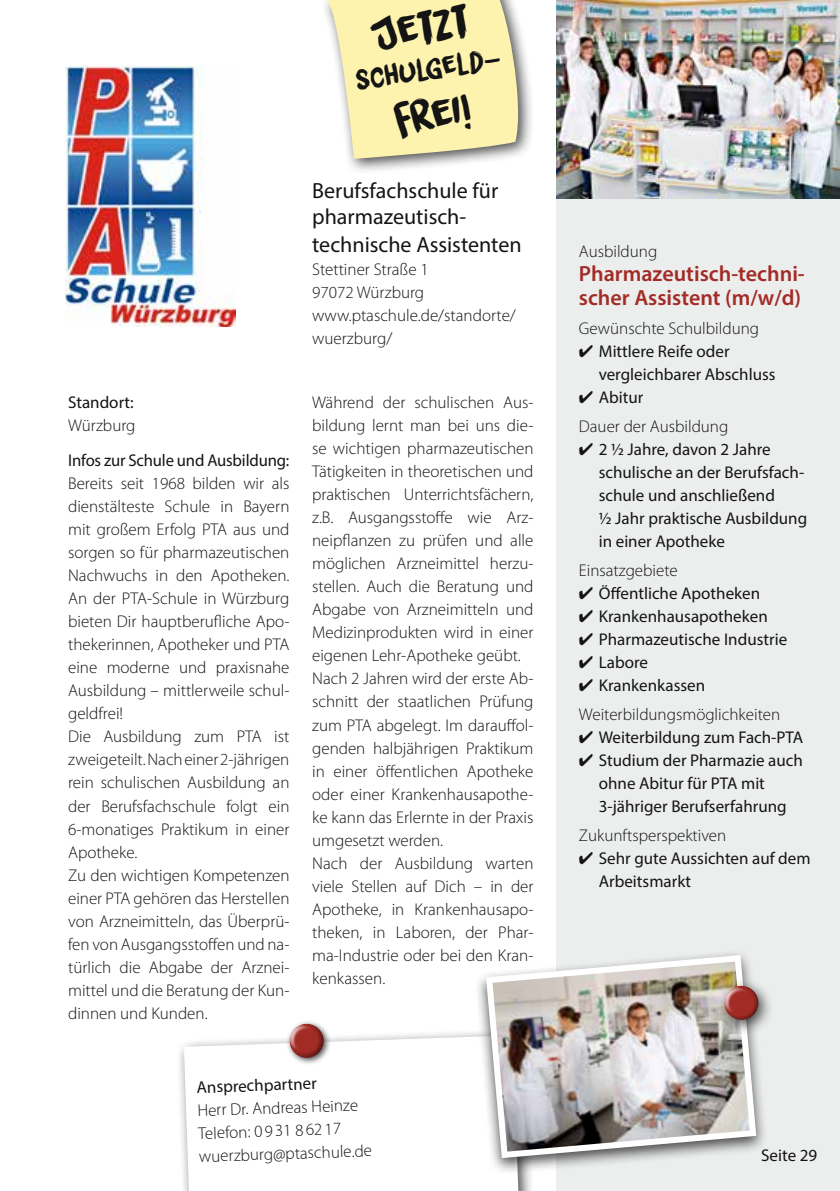
<style>
.page{position:relative;width:840px;height:1191px;background:#fff}
.page>*{position:absolute;margin:0;border:0;box-sizing:border-box;transform-origin:0 0}
.t1{font:42px "DK Liquid Embrace";color:#131413}
.t2{font:28px "DK Liquid Embrace";color:#131413}
.t3{font:22px/26px "Myriad Pro";color:#131413}
.t4{font:600 22px/24px "Myriad Pro";color:#a32b26}
.t5{font:300 17px/23px "Myriad Pro";color:#131413}
.t6{font:17px/23px "Myriad Pro";color:#131413}
.s1{font-weight:400}
</style>
<div class="page">
<div style="left:556px;top:198px;width:283px;height:993px;background:#eceded"></div>
<img style="left:556px;top:0;width:283px;height:198px">
<img style="left:65px;top:65px;width:170px;height:262px">
<div style="left:176px;top:1027px;width:360px;height:164px;background:#131413;opacity:.75"></div>
<svg style="left:184px;top:1035px;width:334px;height:156px"></svg>
<div style="left:320px;top:0;width:213px;height:174px;background:#131413;opacity:.75"></div>
<svg style="left:327px;top:0;width:197px;height:159px;background:#f6edb4"></svg>
<div style="left:474px;top:949px;width:293px;height:226px;background:#131413;opacity:.75"></div>
<img style="left:482px;top:951px;width:277px;height:210px">
<div style="left:715px;top:977px;width:59px;height:59px;background:#131413;opacity:.75"></div>
<div style="left:722px;top:985px;width:29px;height:37px;background:#fff;opacity:.75"></div>
<div style="left:723px;top:985px;width:38px;height:38px;background:#131413;opacity:.75"></div>
<div style="left:285px;top:1019px;width:46px;height:47px;background:#131413;opacity:.75"></div>
<svg style="left:287px;top:1022px;width:40px;height:39px"></svg>
<h1 class="t1" style="left:365px;top:6px;width:102px;rotate:-9deg">Jetzt</h1>
<h2 class="t2" style="left:352px;top:60px;width:145px;rotate:-9deg">Schulgeld-</h2>
<h1 class="t1" style="left:389px;top:91px;width:79px;rotate:-9deg">frei!</h1>
<p class="t6" style="left:68px;top:391px;width:67px">Standort:</p>
<p class="t5" style="left:68px;top:414px;width:69px">Würzburg</p>
<p class="t6" style="left:68px;top:449px;width:223px">Infos zur Schule und Ausbildung:</p>
<p class="t5" style="left:68px;top:472px;width:223px">Bereits seit 1968 bilden wir als dienstälteste Schule in Bayern mit großem Erfolg PTA aus und sorgen so für pharmazeutischen<br>Nachwuchs in den Apotheken.<br>An der PTA-Schule in Würzburg bieten Dir hauptberufliche Apo&shy;thekerinnen, Apotheker und PTA eine moderne und praxisnahe<br>Ausbildung – mittlerweile schul&shy;geldfrei!<br>Die Ausbildung zum PTA ist zweigeteilt. Nach einer 2-jährigen rein schulischen Ausbildung an der Berufsfachschule folgt ein<br>6-monatiges Praktikum in einer<br>Apotheke.<br>Zu den wichtigen Kompetenzen einer PTA gehören das Herstellen von Arzneimitteln, das Überprü&shy;fen von Ausgangsstoffen und na&shy;türlich die Abgabe der Arznei&shy;mittel und die Beratung der Kun&shy;dinnen und Kunden.</p>
<p class="t3" style="left:312px;top:177px;width:187px">Berufsfachschule für pharmazeutisch-</p>
<p class="t3" style="left:312px;top:231px;width:211px">technische Assistenten</p>
<p class="t5" style="left:312px;top:258px;width:205px">Stettiner Straße 1<br>97072 Würzburg www.ptaschule.de/standorte/ wuerzburg/</p>
<p class="t5" style="left:312px;top:391px;width:223px">Während der schulischen Aus&shy;bildung lernt man bei uns die&shy;se wichtigen pharmazeutischen<br>Tätigkeiten in theoretischen und praktischen Unterrichtsfächern, z.B. Ausgangsstoffe wie Arz&shy;neipflanzen zu prüfen und alle möglichen Arzneimittel herzu&shy;stellen. Auch die Beratung und<br>Abgabe von Arzneimitteln und<br>Medizinprodukten wird in einer eigenen Lehr-Apotheke geübt.<br>Nach 2 Jahren wird der erste Ab&shy;schnitt der staatlichen Prüfung zum PTA abgelegt. Im darauffol&shy;genden halbjährigen Praktikum in einer öffentlichen Apotheke oder einer Krankenhausapothe&shy;ke kann das Erlernte in der Praxis umgesetzt werden.<br>Nach der Ausbildung warten viele Stellen auf Dich – in der<br>Apotheke, in Krankenhausapo&shy;theken, in Laboren, der Phar&shy;ma-Industrie oder bei den Kran&shy;kenkassen.</p>
<p class="t6" style="left:196px;top:1075px;width:122px;rotate:-2deg">Ansprechpartner</p>
<p class="t5" style="left:197px;top:1099px;width:174px;rotate:-2deg">Herr Dr. Andreas Heinze<br>Telefon: 0 9 31 8 62 17 wuerzburg@ptaschule.de</p>
<p class="t5" style="left:578px;top:240px;width:80px">Ausbildung</p>
<p class="t4" style="left:578px;top:261px;width:227px">Pharmazeutisch-techni&shy;scher Assistent (m/w/d)</p>
<p class="t5" style="left:578px;top:317px;width:182px">Gewünschte Schulbildung</p>
<p class="t6" style="left:598px;top:339px;width:178px;text-indent:-20px">✔ Mittlere Reife oder vergleichbarer Abschluss</p>
<p class="t5" style="left:578px;top:383px;width:151px;line-height:29px">✔ <span class="s1">Abitur<br></span>Dauer der Ausbildung</p>
<p class="t6" style="left:598px;top:437px;width:210px;text-indent:-20px">✔ 2 ½ Jahre, davon 2 Jahre schulische an der Berufsfach&shy;schule und anschließend<br>½ Jahr praktische Ausbildung in einer Apotheke</p>
<p class="t5" style="left:578px;top:559px;width:100px">Einsatzgebiete</p>
<p class="t6" style="left:578px;top:581px;width:183px">✔ Öffentliche Apotheken</p>
<p class="t6" style="left:578px;top:604px;width:190px">✔ Krankenhausapotheken</p>
<p class="t6" style="left:578px;top:627px;width:210px">✔ Pharmazeutische Industrie</p>
<p class="t6" style="left:578px;top:650px;width:70px">✔ Labore</p>
<p class="t5" style="left:578px;top:671px;width:203px;line-height:29px">✔ <span class="s1">Krankenkassen<br></span>Weiterbildungsmöglichkeiten</p>
<p class="t6" style="left:578px;top:725px;width:226px">✔ Weiterbildung zum Fach-PTA</p>
<p class="t6" style="left:598px;top:748px;width:205px;text-indent:-20px">✔ Studium der Pharmazie auch ohne Abitur für PTA mit<br>3-jähriger Berufserfahrung</p>
<p class="t5" style="left:578px;top:824px;width:149px">Zukunftsperspektiven</p>
<p class="t6" style="left:598px;top:846px;width:213px;text-indent:-20px">✔ Sehr gute Aussichten auf dem<br>Arbeitsmarkt</p>
<p class="t6" style="left:760px;top:1143px;width:58px">Seite 29</p>
</div>
